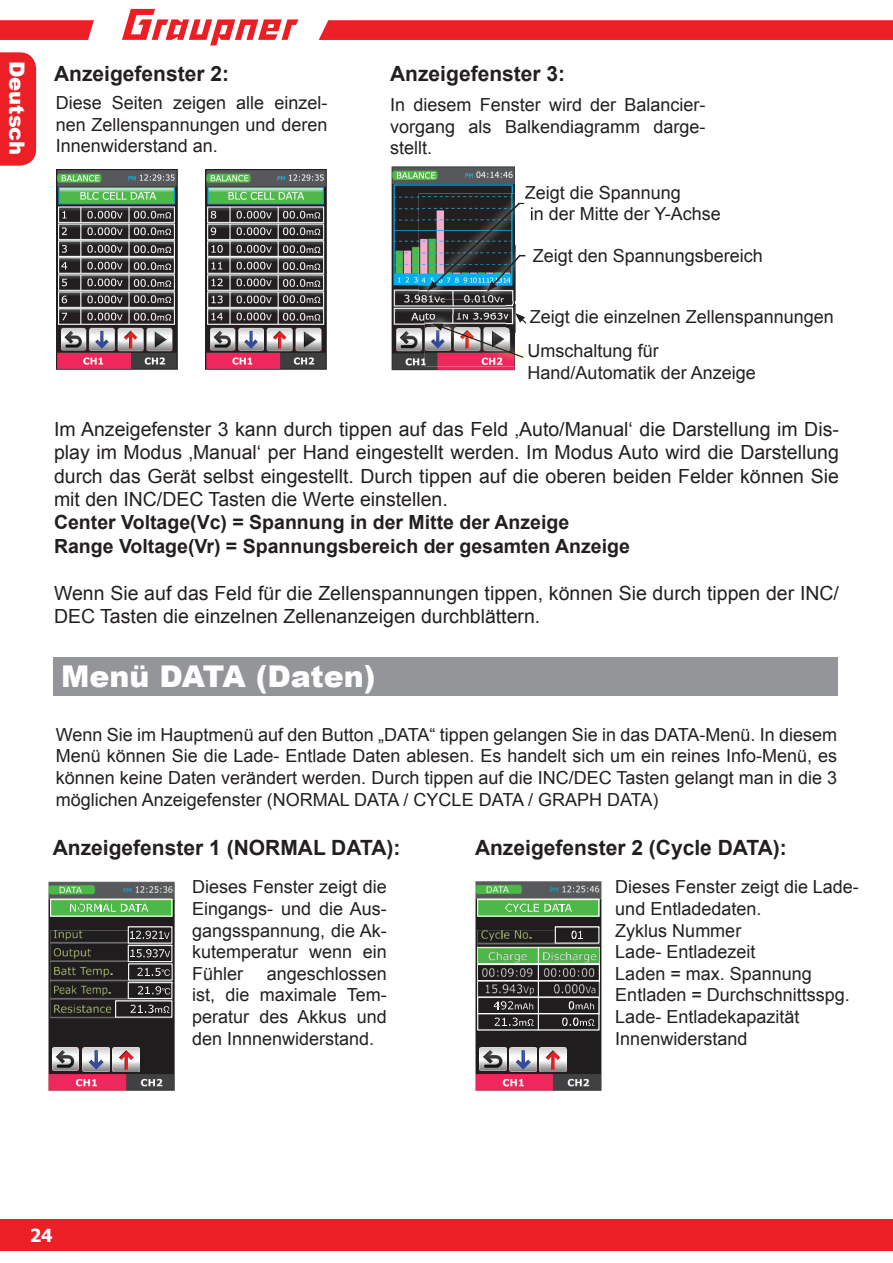
<style>
.page{position:relative;width:893px;height:1263px;background:#fff}
.page>*{position:absolute;margin:0;border:0;box-sizing:border-box;transform-origin:0 0}
.t1{font:900 30px "Arial";color:#fff}
.t2{font:700 21px "Arial";color:#231f20}
.t3{font:900 21px "Arial";color:#fff}
.t4{font:19.5px/23.4px "Arial";color:#231f20;text-align:justify}
.t5{font:700 19.5px/23.4px "Arial";color:#231f20}
.t6{font:18px/21.6px "Arial";color:#231f20;text-align:justify}
.t7{font:700 18px "Tahoma";color:#fff}
</style>
<div class="page">
<div style="left:0;top:52px;width:36px;height:114px;background:#ed1f26"></div>
<svg style="left:122px;top:9px;width:177px;height:36px"></svg>
<svg style="left:0;top:20px;width:94px;height:20px;background:#ed282f"></svg>
<div style="left:319px;top:20px;width:574px;height:20px;background:#ed1f26"></div>
<div style="left:0;top:1219px;width:893px;height:31px;background:#ed1f26"></div>
<img style="left:392px;top:166px;width:123px;height:204px">
<img style="left:419px;top:193px;width:60px;height:107px">
<img style="left:479px;top:300px;width:36px;height:1px">
<img style="left:479px;top:292px;width:37px;height:8px">
<svg style="left:427px;top:193px;width:106px;height:99px"></svg>
<img style="left:425px;top:314px;width:97px;height:53px">
<svg style="left:433px;top:304px;width:94px;height:55px"></svg>
<div style="left:53px;top:657px;width:785px;height:38px;background:#939598"></div>
<img style="left:48px;top:881px;width:127px;height:210px">
<img style="left:52px;top:900px;width:118px;height:15px">
<div style="left:50px;top:898px;width:122px;height:19px;border:1px solid #fff"></div>
<svg style="left:70px;top:904px;width:78px;height:8px"></svg>
<img style="left:50px;top:930px;width:123px;height:88px">
<img style="left:52px;top:1047px;width:27px;height:24px">
<img style="left:82px;top:1047px;width:27px;height:24px">
<img style="left:112px;top:1047px;width:27px;height:24px">
<img style="left:130px;top:928px;width:40px;height:14px">
<div style="left:128px;top:926px;width:44px;height:18px;border:1px solid #fff"></div>
<svg style="left:130px;top:931px;width:40px;height:8px"></svg>
<img style="left:130px;top:947px;width:40px;height:13px">
<div style="left:128px;top:945px;width:44px;height:17px;border:1px solid #fff"></div>
<svg style="left:131px;top:949px;width:39px;height:8px"></svg>
<img style="left:130px;top:965px;width:41px;height:14px">
<svg style="left:137px;top:968px;width:33px;height:8px"></svg>
<img style="left:130px;top:984px;width:40px;height:13px">
<div style="left:128px;top:982px;width:44px;height:17px;border:1px solid #fff"></div>
<svg style="left:138px;top:986px;width:32px;height:8px"></svg>
<img style="left:117px;top:1002px;width:53px;height:14px">
<div style="left:115px;top:1000px;width:57px;height:18px;border:1px solid #fff"></div>
<svg style="left:131px;top:1005px;width:39px;height:8px"></svg>
<img style="left:475px;top:881px;width:127px;height:210px">
<img style="left:479px;top:900px;width:118px;height:15px">
<div style="left:477px;top:898px;width:122px;height:19px;border:1px solid #fff"></div>
<svg style="left:505px;top:904px;width:67px;height:8px"></svg>
<img style="left:477px;top:930px;width:123px;height:17px">
<img style="left:477px;top:947px;width:123px;height:83px">
<img style="left:480px;top:1047px;width:26px;height:24px">
<img style="left:509px;top:1047px;width:27px;height:24px">
<img style="left:539px;top:1047px;width:27px;height:24px">
<img style="left:557px;top:928px;width:40px;height:14px">
<div style="left:555px;top:926px;width:44px;height:18px;border:1px solid #fff"></div>
<img style="left:478px;top:964px;width:121px;height:1px">
<svg style="left:571px;top:931px;width:12px;height:8px"></svg>
<img style="left:478px;top:981px;width:121px;height:1px">
<svg style="left:477px;top:997px;width:122px;height:29px;background:#484646"></svg>
<hr style="left:538px;top:947px;width:1px;height:83px;background:#fff">
<img style="left:56px;top:170px;width:121px;height:200px">
<img style="left:205px;top:170px;width:121px;height:200px">
<p class="t3" style="left:32px;top:61px;width:96px;rotate:90deg">Deutsch</p>
<p class="t2" style="left:54px;top:60px;width:177px">Anzeigefenster 2:</p>
<p class="t6" style="left:56px;top:92px;width:273px">Diese Seiten zeigen alle einzel&shy;nen Zellenspannungen und deren Innenwiderstand an.</p>
<p class="t2" style="left:390px;top:60px;width:177px">Anzeigefenster 3:</p>
<p class="t6" style="left:390px;top:94px;width:317px">In diesem Fenster wird der Balancier&shy;vorgang als Balkendiagramm darge&shy;stellt.</p>
<p class="t6" style="left:525px;top:182px;width:198px">Zeigt die Spannung<br>in der Mitte der Y-Achse</p>
<p class="t6" style="left:533px;top:246px;width:232px">Zeigt den Spannungsbereich</p>
<p class="t6" style="left:528px;top:300px;width:308px;line-height:34px">Zeigt die einzelnen Zellenspannungen<br>Umschaltung für</p>
<p class="t6" style="left:528px;top:362px;width:230px">Hand/Automatik der Anzeige</p>
<p class="t4" style="left:54px;top:417px;width:786px">Im Anzeigefenster 3 kann durch tippen auf das Feld ‚Auto/Manual‘ die Darstellung im Dis&shy;play im Modus ‚Manual‘ per Hand eingestellt werden. Im Modus Auto wird die Darstellung durch das Gerät selbst eingestellt. Durch tippen auf die oberen beiden Felder können Sie mit den INC/DEC Tasten die Werte einstellen.</p>
<p class="t5" style="left:54px;top:511px;width:577px">Center Voltage(Vc) = Spannung in der Mitte der Anzeige<br>Range Voltage(Vr) = Spannungsbereich der gesamten Anzeige</p>
<p class="t4" style="left:54px;top:581px;width:786px">Wenn Sie auf das Feld für die Zellenspannungen tippen, können Sie durch tippen der INC/<br>DEC Tasten die einzelnen Zellenanzeigen durchblättern.</p>
<h1 class="t1" style="left:61px;top:655px;width:316px">Menü DATA (Daten)</h1>
<p class="t6" style="left:56px;top:724px;width:783px">Wenn Sie im Hauptmenü auf den Button „DATA“ tippen gelangen Sie in das DATA-Menü. In diesem Menü können Sie die Lade- Entlade Daten ablesen. Es handelt sich um ein reines Info-Menü, es können keine Daten verändert werden. Durch tippen auf die INC/DEC Tasten gelangt man in die 3 möglichen Anzeigefenster (NORMAL DATA / CYCLE DATA / GRAPH DATA)</p>
<p class="t2" style="left:53px;top:834px;width:349px">Anzeigefenster 1 (NORMAL DATA):</p>
<p class="t6" style="left:192px;top:876px;width:196px">Dieses Fenster zeigt die Eingangs- und die Aus&shy;gangsspannung, die Ak&shy;kutemperatur wenn ein Fühler</p>
<p class="t2" style="left:475px;top:834px;width:313px">Anzeigefenster 2 (Cycle DATA):</p>
<p class="t6" style="left:615px;top:876px;width:245px;text-align:left">Dieses Fenster zeigt die Lade&shy;und Entladedaten.<br>Zyklus Nummer<br>Lade- Entladezeit<br>Laden = max. Spannung<br>Entladen = Durchschnittsspg.<br>Lade- Entladekapazität<br>Innenwiderstand</p>
<p class="t6" style="left:192px;top:963px;width:196px;text-indent:75px">angeschlossen ist, die maximale Tem&shy;peratur des Akkus und den Innnenwiderstand.</p>
<p class="t7" style="left:30px;top:1222px;width:24px">24</p>
</div>
